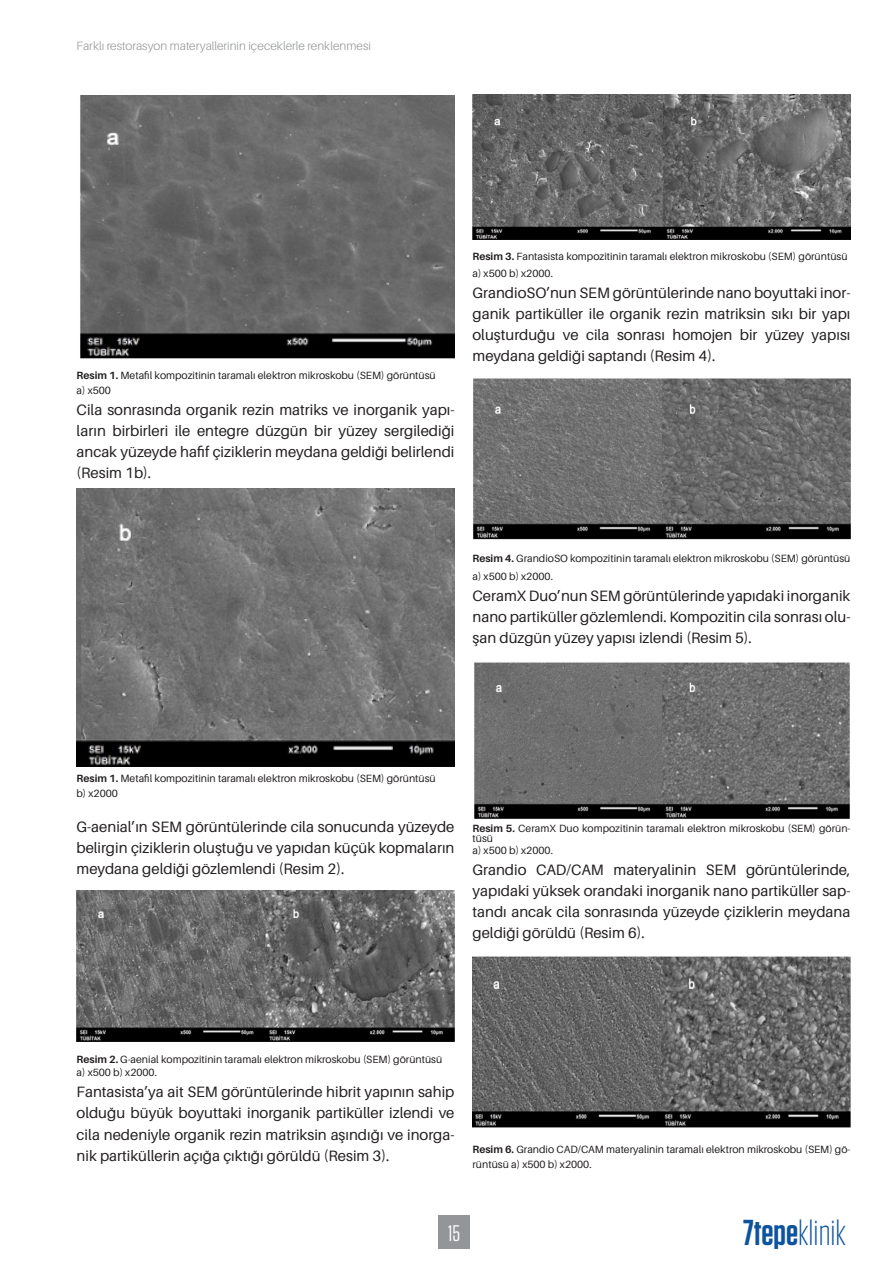
<style>
.page{position:relative;width:893px;height:1263px;background:#fff}
.page>*{position:absolute;margin:0;border:0;box-sizing:border-box;transform-origin:0 0}
.t1{font:300 36px "Tungsten";color:#0d539d}
.t2{font:22.5px "Tungsten";color:#fff}
.t3{font:15px/21px "Aileron";color:#231f20;text-align:justify}
.t4{font:300 12px "Aileron";letter-spacing:.005em;color:#939598}
.t5{font:10.5px/10.5px "Aileron";color:#231f20}
.s1{font-weight:700}
.s2{font-weight:600}
</style>
<div class="page">
<div style="left:438px;top:1216px;width:32px;height:33px;background:#939598"></div>
<img style="left:80px;top:95px;width:374px;height:264px">
<img style="left:77px;top:489px;width:377px;height:278px">
<img style="left:77px;top:891px;width:377px;height:150px">
<img style="left:472px;top:94px;width:378px;height:145px">
<img style="left:473px;top:378px;width:377px;height:162px">
<img style="left:474px;top:662px;width:376px;height:157px">
<img style="left:472px;top:956px;width:378px;height:171px">
<p class="t4" style="left:77px;top:40px;width:296px">Farklı restorasyon materyallerinin içeceklerle renklenmesi</p>
<p class="t5" style="left:77px;top:370px;width:361px"><span class="s1">Resim 1.</span> Metafil kompozitinin taramalı elektron mikroskobu (SEM) görüntüsü</p>
<p class="t5" style="left:77px;top:385px;width:36px">a) x500</p>
<p class="t3" style="left:77px;top:399px;width:379px">Cila sonrasında organik rezin matriks ve inorganik yapı&shy;ların birbirleri ile entegre düzgün bir yüzey sergilediği ancak yüzeyde hafif çiziklerin meydana geldiği belirlendi (Resim 1b).</p>
<p class="t5" style="left:472px;top:252px;width:377px"><span class="s1">Resim 3.</span> Fantasista kompozitinin taramalı elektron mikroskobu (SEM) görüntüsü</p>
<p class="t5" style="left:472px;top:268px;width:82px">a) x500 b) x2000.</p>
<p class="t3" style="left:472px;top:282px;width:379px">GrandioSO’nun SEM görüntülerinde nano boyuttaki inor&shy;ganik partiküller ile organik rezin matriksin sıkı bir yapı oluşturduğu ve cila sonrası homojen bir yüzey yapısı meydana geldiği saptandı (Resim 4).</p>
<p class="t5" style="left:472px;top:553px;width:379px"><span class="s1">Resim 4.</span> GrandioSO kompozitinin taramalı elektron mikroskobu (SEM) görüntüsü</p>
<p class="t5" style="left:472px;top:571px;width:82px">a) x500 b) x2000.</p>
<p class="t3" style="left:472px;top:585px;width:379px">CeramX Duo’nun SEM görüntülerinde yapıdaki inorganik nano partiküller gözlemlendi. Kompozitin cila sonrası olu&shy;şan düzgün yüzey yapısı izlendi (Resim 5).</p>
<p class="t5" style="left:77px;top:774px;width:361px"><span class="s1">Resim 1.</span> Metafil kompozitinin taramalı elektron mikroskobu (SEM) görüntüsü</p>
<p class="t5" style="left:77px;top:789px;width:43px">b) x2000</p>
<p class="t3" style="left:77px;top:816px;width:379px">G-aenial’ın SEM görüntülerinde cila sonucunda yüzeyde belirgin çiziklerin oluştuğu ve yapıdan küçük kopmaların meydana geldiği gözlemlendi (Resim 2).</p>
<p class="t5" style="left:472px;top:823px;width:379px"><span class="s1">Resim 5.</span> CeramX Duo kompozitinin taramalı elektron mikroskobu (SEM) görün&shy;tüsü</p>
<p class="t5" style="left:472px;top:846px;width:82px">a) x500 b) x2000.</p>
<p class="t3" style="left:472px;top:860px;width:379px">Grandio CAD/CAM materyalinin SEM görüntülerinde, yapıdaki yüksek orandaki inorganik nano partiküller sap&shy;tandı ancak cila sonrasında yüzeyde çiziklerin meydana geldiği görüldü (Resim 6).</p>
<p class="t5" style="left:77px;top:1054px;width:367px"><span class="s1">Resim 2.</span> G-aenial kompozitinin taramalı elektron mikroskobu (SEM) görüntüsü</p>
<p class="t5" style="left:77px;top:1068px;width:82px">a) x500 b) x2000.</p>
<p class="t3" style="left:77px;top:1082px;width:379px">Fantasista’ya ait SEM görüntülerinde hibrit yapının sahip olduğu büyük boyuttaki inorganik partiküller izlendi ve cila nedeniyle organik rezin matriksin aşındığı ve inorga&shy;nik partiküllerin açığa çıktığı görüldü (Resim 3).</p>
<p class="t5" style="left:472px;top:1142px;width:379px;line-height:15px"><span class="s1">Resim 6.</span> Grandio CAD/CAM materyalinin taramalı elektron mikroskobu (SEM) gö&shy;rüntüsü a) x500 b) x2000.</p>
<h2 class="t2" style="left:448px;top:1222px;width:14px">15</h2>
<h1 class="t1" style="left:743px;top:1214px;width:104px"><span class="s2">7tepe</span>klinik</h1>
</div>
